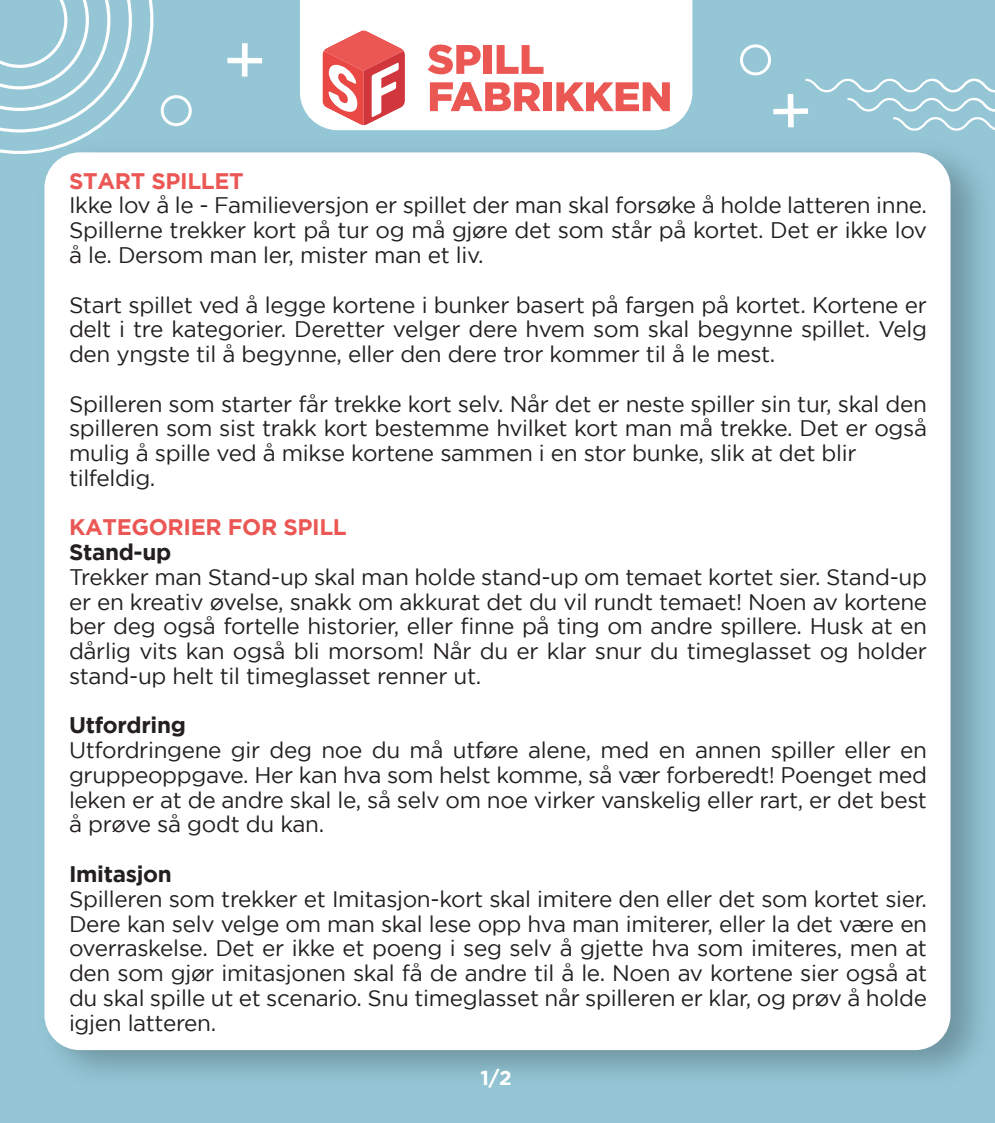
<style>
.page{position:relative;width:995px;height:1123px;background:#94c6d6}
.page>*{position:absolute;margin:0;border:0;box-sizing:border-box;transform-origin:0 0}
.t1{font:22.5px/24.8px "Gotham";letter-spacing:-.015em;color:#231f20;text-align:justify}
.t2{font:700 22.5px "Gotham";letter-spacing:-.015em;color:#eb5754}
.t3{font:700 22.5px "Gotham";letter-spacing:-.015em;color:#231f20}
.t4{font:700 20.25px "Gotham";color:#fff}
</style>
<div class="page">
<div style="left:300px;top:0;width:392px;height:127px;background:#fff"></div>
<svg style="left:322px;top:31px;width:83px;height:94px;background:#ec8d8d"></svg>
<svg style="left:428px;top:45px;width:53px;height:29px;background:#f29996"></svg>
<div style="left:484px;top:45px;width:8px;height:29px;background:#eb5753"></div>
<svg style="left:497px;top:45px;width:46px;height:29px"></svg>
<svg style="left:430px;top:82px;width:111px;height:29px;background:#f29491"></svg>
<div style="left:543px;top:82px;width:9px;height:29px;background:#eb5753"></div>
<svg style="left:556px;top:82px;width:114px;height:29px;background:#f2928f"></svg>
<svg style="left:0;top:0;width:153px;height:154px"></svg>
<img style="left:25px;top:127px;width:956px;height:947px">
<div style="left:44px;top:152px;width:906px;height:898px;background:#fff;border-radius:35px"></div>
<svg style="left:803px;top:78px;width:192px;height:54px"></svg>
<div style="left:242px;top:43px;width:6px;height:34px;background:#fff"></div>
<div style="left:227px;top:58px;width:35px;height:5px;background:#fff"></div>
<div style="left:788px;top:94px;width:6px;height:33px;background:#fff"></div>
<div style="left:773px;top:108px;width:35px;height:6px;background:#fff"></div>
<div style="left:740px;top:44px;width:31px;height:31px;border:3px solid #fff;border-radius:50%"></div>
<div style="left:161px;top:95px;width:31px;height:31px;border:3px solid #fff;border-radius:50%"></div>
<p class="t2" style="left:69px;top:168px;width:176px">START SPILLET</p>
<p class="t1" style="left:69px;top:193px;width:860px">Ikke lov å le - Familieversjon er spillet der man skal forsøke å holde latteren inne.<br>Spillerne trekker kort på tur og må gjøre det som står på kortet. Det er ikke lov å le. Dersom man ler, mister man et liv.</p>
<p class="t1" style="left:69px;top:292px;width:859px">Start spillet ved å legge kortene i bunker basert på fargen på kortet. Kortene er delt i tre kategorier. Deretter velger dere hvem som skal begynne spillet. Velg den yngste til å begynne, eller den dere tror kommer til å le mest.</p>
<p class="t1" style="left:69px;top:391px;width:860px;text-align:left">Spilleren som starter får trekke kort selv. Når det er neste spiller sin tur, skal den spilleren som sist trakk kort bestemme hvilket kort man må trekke. Det er også mulig å spille ved å mikse kortene sammen i en stor bunke, slik at det blir tilfeldig.</p>
<p class="t2" style="left:69px;top:514px;width:279px">KATEGORIER FOR SPILL</p>
<p class="t3" style="left:69px;top:539px;width:104px">Stand-up</p>
<p class="t1" style="left:69px;top:564px;width:860px">Trekker man Stand-up skal man holde stand-up om temaet kortet sier. Stand-up er en kreativ øvelse, snakk om akkurat det du vil rundt temaet! Noen av kortene ber deg også fortelle historier, eller finne på ting om andre spillere. Husk at en dårlig vits kan også bli morsom! Når du er klar snur du timeglasset og holder stand-up helt til timeglasset renner ut.</p>
<p class="t3" style="left:69px;top:712px;width:118px">Utfordring</p>
<p class="t1" style="left:69px;top:737px;width:860px">Utfordringene gir deg noe du må utføre alene, med en annen spiller eller en gruppeoppgave. Her kan hva som helst komme, så vær forberedt! Poenget med leken er at de andre skal le, så selv om noe virker vanskelig eller rart, er det best å prøve så godt du kan.</p>
<p class="t3" style="left:69px;top:861px;width:104px">Imitasjon</p>
<p class="t1" style="left:69px;top:886px;width:860px">Spilleren som trekker et Imitasjon-kort skal imitere den eller det som kortet sier.<br>Dere kan selv velge om man skal lese opp hva man imiterer, eller la det være en overraskelse. Det er ikke et poeng i seg selv å gjette hva som imiteres, men at den som gjør imitasjonen skal få de andre til å le. Noen av kortene sier også at du skal spille ut et scenario. Snu timeglasset når spilleren er klar, og prøv å holde igjen latteren.</p>
<p class="t4" style="left:480px;top:1066px;width:33px">1/2</p>
</div>
